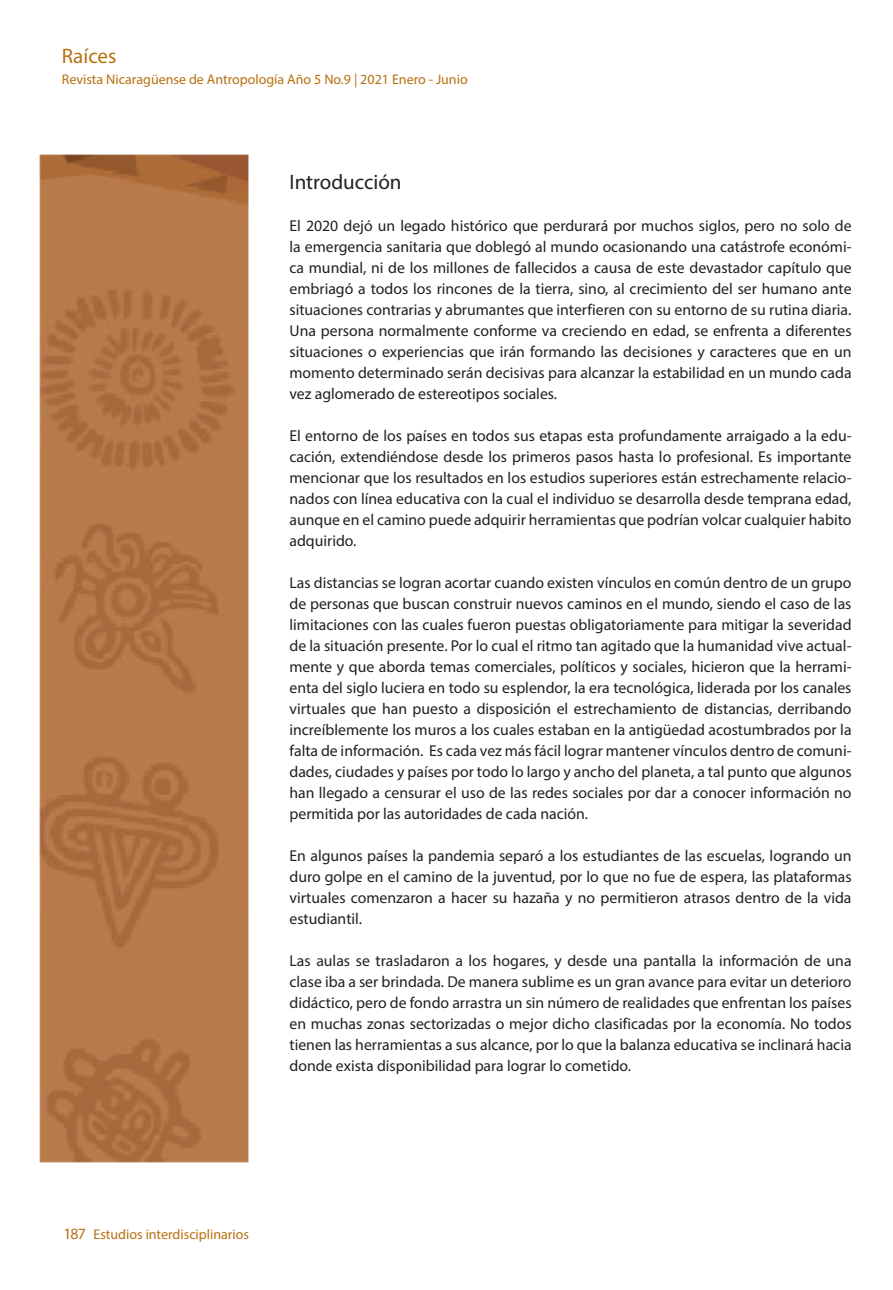
<style>
.page{position:relative;width:893px;height:1290px;background:#fff}
.page>*{position:absolute;margin:0;border:0;box-sizing:border-box;transform-origin:0 0}
.t1{font:21px "Myriad Pro";color:#231f20}
.t2{font:21px "Myriad Pro";color:#b7700f}
.t3{font:15.75px/21px "Myriad Pro";color:#231f20;text-align:justify}
.t4{font:14px "Myriad Pro";color:#b7700f}
.s1{font-size:15.75px}
</style>
<div class="page">
<img style="left:39px;top:154px;width:210px;height:1009px">
<h1 class="t2" style="left:62px;top:43px;width:56px">Raíces</h1>
<p class="t4" style="left:62px;top:71px;width:407px">Revista Nicaragüense de Antropología Año 5 No.9 | 2021 Enero - Junio</p>
<p class="t1" style="left:289px;top:169px;width:114px">Introducción</p>
<p class="t3" style="left:289px;top:215px;width:564px">El 2020 dejó un legado histórico que perdurará por muchos siglos, pero no solo de la emergencia sanitaria que doblegó al mundo ocasionando una catástrofe económi&shy;ca mundial, ni de los millones de fallecidos a causa de este devastador capítulo que embriagó a todos los rincones de la tierra, sino, al crecimiento del ser humano ante situaciones contrarias y abrumantes que interfieren con su entorno de su rutina diaria.<br>Una persona normalmente conforme va creciendo en edad, se enfrenta a diferentes situaciones o experiencias que irán formando las decisiones y caracteres que en un momento determinado serán decisivas para alcanzar la estabilidad en un mundo cada vez aglomerado de estereotipos sociales.</p>
<p class="t3" style="left:289px;top:425px;width:564px">El entorno de los países en todos sus etapas esta profundamente arraigado a la edu&shy;cación, extendiéndose desde los primeros pasos hasta lo profesional. Es importante mencionar que los resultados en los estudios superiores están estrechamente relacio&shy;nados con línea educativa con la cual el individuo se desarrolla desde temprana edad, aunque en el camino puede adquirir herramientas que podrían volcar cualquier habito adquirido.</p>
<p class="t3" style="left:289px;top:572px;width:564px">Las distancias se logran acortar cuando existen vínculos en común dentro de un grupo de personas que buscan construir nuevos caminos en el mundo, siendo el caso de las limitaciones con las cuales fueron puestas obligatoriamente para mitigar la severidad de la situación presente. Por lo cual el ritmo tan agitado que la humanidad vive actual&shy;mente y que aborda temas comerciales, políticos y sociales, hicieron que la herrami&shy;enta del siglo luciera en todo su esplendor, la era tecnológica, liderada por los canales virtuales que han puesto a disposición el estrechamiento de distancias, derribando increíblemente los muros a los cuales estaban en la antigüedad acostumbrados por la falta de información. Es cada vez más fácil lograr mantener vínculos dentro de comuni&shy;dades, ciudades y países por todo lo largo y ancho del planeta, a tal punto que algunos han llegado a censurar el uso de las redes sociales por dar a conocer información no permitida por las autoridades de cada nación.</p>
<p class="t3" style="left:289px;top:845px;width:564px">En algunos países la pandemia separó a los estudiantes de las escuelas, logrando un duro golpe en el camino de la juventud, por lo que no fue de espera, las plataformas virtuales comenzaron a hacer su hazaña y no permitieron atrasos dentro de la vida estudiantil.</p>
<p class="t3" style="left:289px;top:950px;width:564px">Las aulas se trasladaron a los hogares, y desde una pantalla la información de una clase iba a ser brindada. De manera sublime es un gran avance para evitar un deterioro didáctico, pero de fondo arrastra un sin número de realidades que enfrentan los países en muchas zonas sectorizadas o mejor dicho clasificadas por la economía. No todos tienen las herramientas a sus alcance, por lo que la balanza educativa se inclinará hacia donde exista disponibilidad para lograr lo cometido.</p>
<p class="t4" style="left:63px;top:1226px;width:187px"><span class="s1">187</span> Estudios interdisciplinarios</p>
</div>
